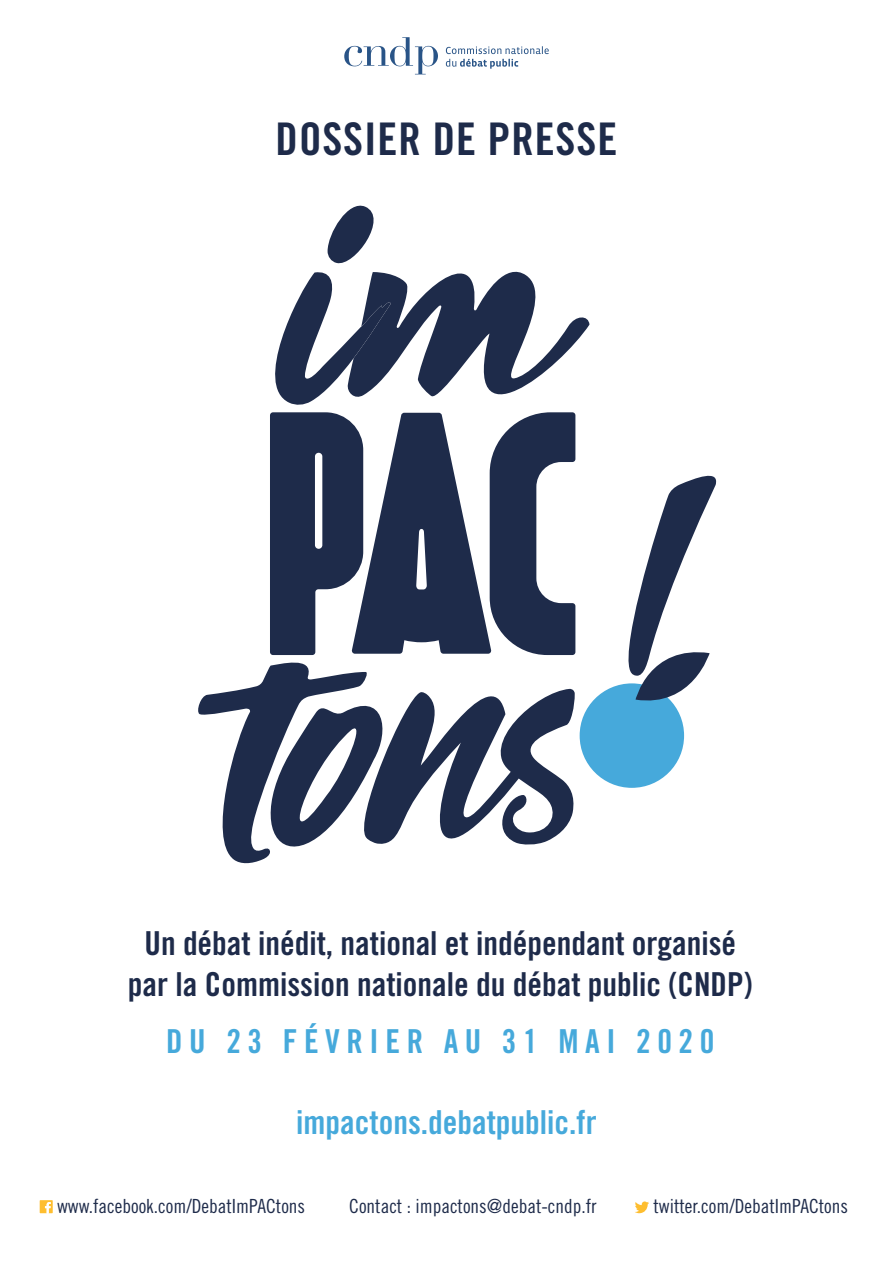
<style>
.page{position:relative;width:893px;height:1263px;background:#fff}
.page>*{position:absolute;margin:0;border:0;box-sizing:border-box;transform-origin:0 0}
.t1{font:45px "Trade Gothic LT Std Bd Cn 20";letter-spacing:.02em;color:#1e2b4a}
.t2{font:33px/41.4px "Trade Gothic LT Std Bd Cn 20";color:#1e2b4a;text-align:center}
.t3{font:33px "Trade Gothic LT Std Bd Cn 20";color:#46a9db}
.t4{font:33px "Trade Gothic LT Std Bd Cn 20";letter-spacing:.2em;color:#46a9db}
.t5{font:19.5px "Trade Gothic Cond Eighteen";color:#1e2b4a}
</style>
<div class="page">
<svg style="left:275px;top:205px;width:99px;height:200px"></svg>
<svg style="left:347px;top:242px;width:242px;height:163px"></svg>
<div style="left:580px;top:683px;width:104px;height:105px;background:#46a9db;border-radius:50%"></div>
<svg style="left:198px;top:412px;width:378px;height:452px"></svg>
<svg style="left:614px;top:475px;width:103px;height:233px"></svg>
<svg style="left:344px;top:37px;width:94px;height:37px"></svg>
<svg style="left:446px;top:46px;width:103px;height:23px"></svg>
<svg style="left:40px;top:1200px;width:13px;height:13px"></svg>
<svg style="left:635px;top:1201px;width:14px;height:12px"></svg>
<h1 class="t1" style="left:276px;top:111px;width:343px">DOSSIER DE PRESSE</h1>
<h2 class="t2" style="left:128px;top:922px;width:626px">Un débat inédit, national et indépendant organisé par la Commission nationale du débat public (CNDP)</h2>
<h2 class="t4" style="left:166px;top:1021px;width:550px">DU 23 FÉVRIER AU 31 MAI 2020</h2>
<h2 class="t3" style="left:296px;top:1102px;width:302px">impactons.debatpublic.fr</h2>
<p class="t5" style="left:57px;top:1195px;width:250px">www.facebook.com/DebatImPACtons</p>
<p class="t5" style="left:349px;top:1195px;width:249px">Contact : impactons@debat-cndp.fr</p>
<p class="t5" style="left:653px;top:1195px;width:196px">twitter.com/DebatImPACtons</p>
</div>
